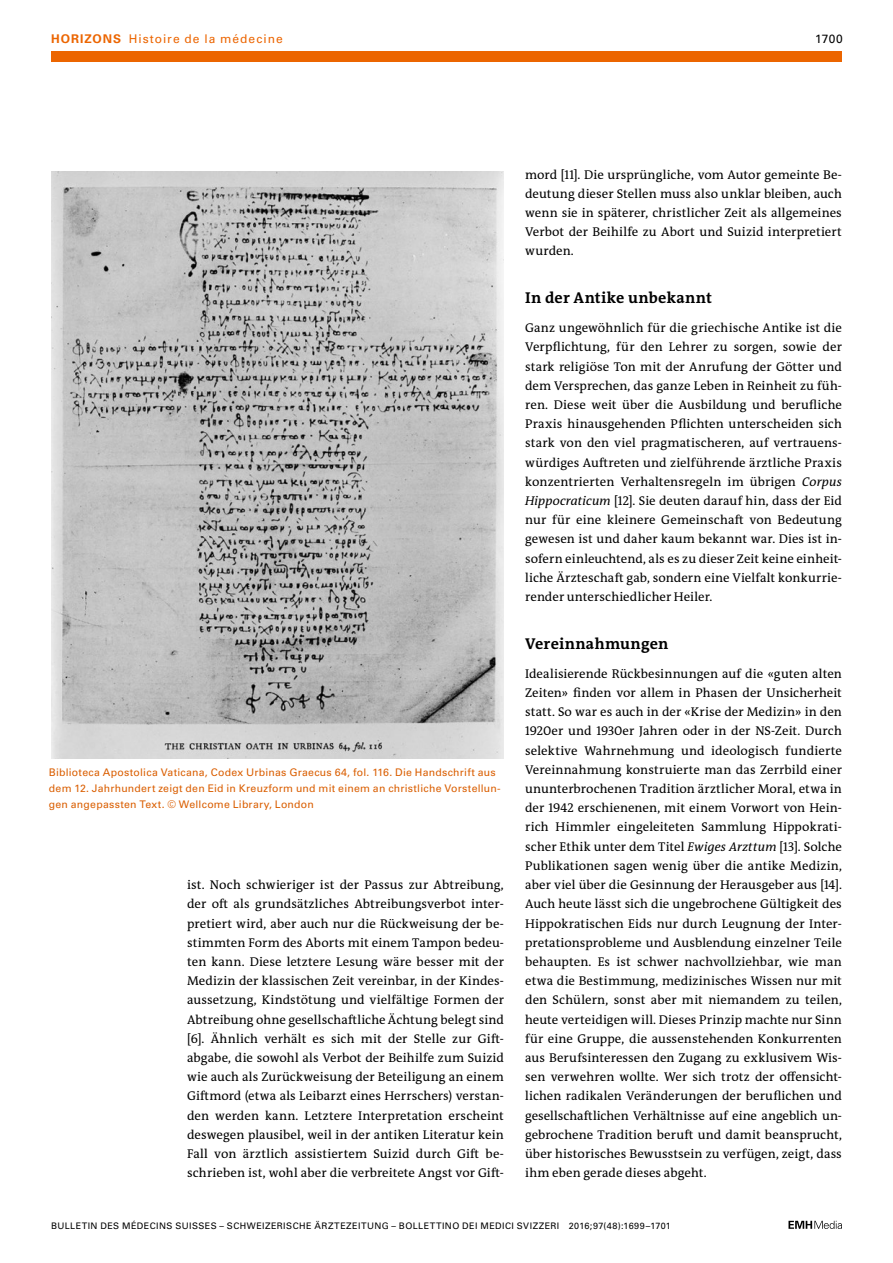
<style>
.page{position:relative;width:893px;height:1263px;background:#fff}
.page>*{position:absolute;margin:0;border:0;box-sizing:border-box;transform-origin:0 0}
.section-h1{font:700 15.75px "The Antiqua B W7";letter-spacing:.02em;color:#000}
.section-pn{font:12.75px/19.2px "The Antiqua B W5 Plain";letter-spacing:.005em;color:#000;text-align:justify}
.ressort{font:12px "Univers LT Std";letter-spacing:.085em;color:#ec6500}
.ressort-2{font:12px "Univers LT Std";color:#000}
.fig-caption{font:10.5px/15.8px "Univers LT Std";letter-spacing:.025em;color:#da5e00}
.fusszeile{font:9px "Univers LT Std";letter-spacing:.05em;color:#000}
.s1{font-weight:700}
.s2{font-style:italic}
</style>
<div class="page">
<svg style="left:788px;top:1221px;width:54px;height:8px"></svg>
<img style="left:51px;top:171px;width:453px;height:588px">
<div style="left:51px;top:51px;width:791px;height:11px;background:#ec6500"></div>
<p class="ressort" style="left:51px;top:31px;width:233px"><span class="s1">HORIZONS</span> Histoire de la médecine</p>
<p class="ressort-2" style="left:815px;top:31px;width:29px">1700</p>
<p class="fig-caption" style="left:49px;top:764px;width:453px">Biblioteca Apostolica Vaticana, Codex Urbinas Graecus 64, fol. 116. Die Handschrift aus dem 12. Jahrhundert zeigt den Eid in Kreuzform und mit einem an christliche Vorstellun&shy;gen angepassten Text. © Wellcome Library, London</p>
<p class="section-pn" style="left:187px;top:875px;width:318px">ist. Noch schwieriger ist der Passus zur Abtreibung, der oft als grundsätzliches Abtreibungsverbot inter&shy;pretiert wird, aber auch nur die Rückweisung der be&shy;stimmten Form des Aborts mit einem Tampon bedeu&shy;ten kann. Diese letztere Lesung wäre besser mit der Medizin der klassischen Zeit vereinbar, in der Kindes&shy;aussetzung, Kindstötung und vielfältige Formen der Abtreibung ohne gesellschaftliche Ächtung belegt sind [6]. Ähnlich verhält es sich mit der Stelle zur Gift&shy;abgabe, die sowohl als Verbot der Beihilfe zum Suizid wie auch als Zurückweisung der Beteiligung an einem Giftmord (etwa als Leibarzt eines Herrschers) verstan&shy;den werden kann. Letztere Interpretation erscheint deswegen plausibel, weil in der antiken Literatur kein Fall von ärztlich assistiertem Suizid durch Gift be&shy;schrieben ist, wohl aber die verbreitete Angst vor Gift-</p>
<p class="section-pn" style="left:525px;top:165px;width:318px">mord [11]. Die ursprüngliche, vom Autor gemeinte Be&shy;deutung dieser Stellen muss also unklar bleiben, auch wenn sie in späterer, christlicher Zeit als allgemeines Verbot der Beihilfe zu Abort und Suizid interpretiert wurden.</p>
<p class="section-h1" style="left:525px;top:288px;width:188px">In der Antike unbekannt</p>
<p class="section-pn" style="left:525px;top:318px;width:318px">Ganz ungewöhnlich für die griechische Antike ist die Verpflichtung, für den Lehrer zu sorgen, sowie der stark religiöse Ton mit der Anrufung der Götter und dem Versprechen, das ganze Leben in Reinheit zu füh&shy;ren. Diese weit über die Ausbildung und berufliche Praxis hinausgehenden Pflichten unterscheiden sich stark von den viel pragmatischeren, auf vertrauens&shy;würdiges Auftreten und zielführende ärztliche Praxis konzentrierten Verhaltensregeln im übrigen <span class="s2">Corpus Hippocraticum</span> [12]. Sie deuten darauf hin, dass der Eid nur für eine kleinere Gemeinschaft von Bedeutung gewesen ist und daher kaum bekannt war. Dies ist in&shy;sofern einleuchtend, als es zu dieser Zeit keine einheit&shy;liche Ärzteschaft gab, sondern eine Vielfalt konkurrie&shy;render unterschiedlicher Heiler.</p>
<p class="section-h1" style="left:525px;top:634px;width:145px">Vereinnahmungen</p>
<p class="section-pn" style="left:525px;top:664px;width:318px">Idealisierende Rückbesinnungen auf die «guten alten Zeiten» finden vor allem in Phasen der Unsicherheit statt. So war es auch in der «Krise der Medizin» in den 1920er und 1930er Jahren oder in der NS-Zeit. Durch selektive Wahrnehmung und ideologisch fundierte Vereinnahmung konstruierte man das Zerrbild einer ununterbrochenen Tradition ärztlicher Moral, etwa in der 1942 erschienenen, mit einem Vorwort von Hein&shy;rich Himmler eingeleiteten Sammlung Hippokrati&shy;scher Ethik unter dem Titel <span class="s2">Ewiges Arzttum</span> [13]. Solche Publikationen sagen wenig über die antike Medizin, aber viel über die Gesinnung der Herausgeber aus [14].<br>Auch heute lässt sich die ungebrochene Gültigkeit des Hippokratischen Eids nur durch Leugnung der Inter&shy;pretationsprobleme und Ausblendung einzelner Teile behaupten. Es ist schwer nachvollziehbar, wie man etwa die Bestimmung, medizinisches Wissen nur mit den Schülern, sonst aber mit niemandem zu teilen, heute verteidigen will. Dieses Prinzip machte nur Sinn für eine Gruppe, die aussenstehenden Konkurrenten aus Berufsinteressen den Zugang zu exklusivem Wis&shy;sen verwehren wollte. Wer sich trotz der offensicht&shy;lichen radikalen Veränderungen der beruflichen und gesellschaftlichen Verhältnisse auf eine angeblich un&shy;gebrochene Tradition beruft und damit beansprucht, über historisches Bewusstsein zu verfügen, zeigt, dass ihm eben gerade dieses abgeht.</p>
<p class="fusszeile" style="left:51px;top:1220px;width:621px">BULLETIN DES MÉDECINS SUISSES – SCHWEIZERISCHE ÄRZTEZEITUNG – BOLLETTINO DEI MEDICI SVIZZERI 2016;97(48):1699–1701</p>
</div>
